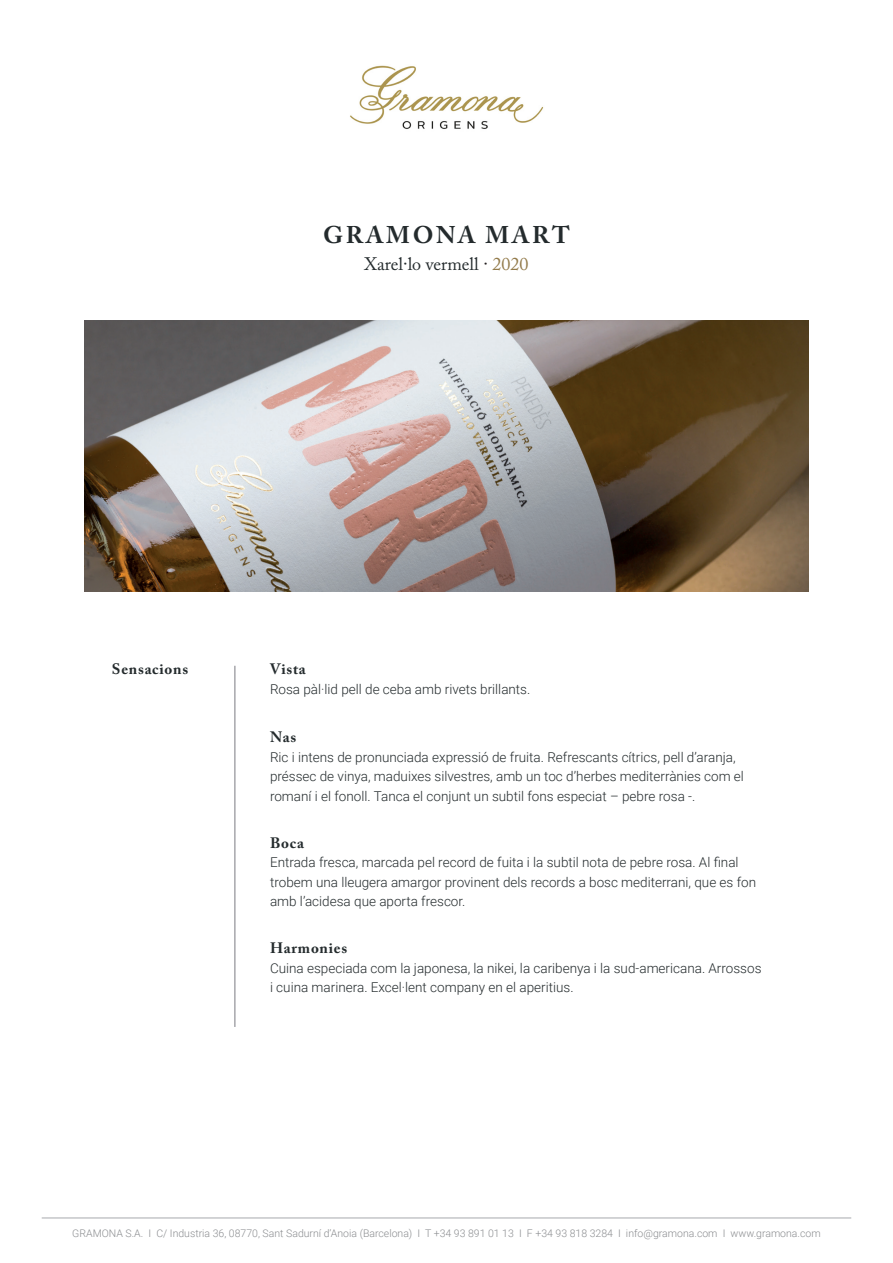
<style>
.page{position:relative;width:893px;height:1263px;background:#fff}
.page>*{position:absolute;margin:0;border:0;box-sizing:border-box;transform-origin:0 0}
.t1{font:700 24px "Adobe Caslon Pro";letter-spacing:.115em;color:#242b2d}
.t2{font:18px "Adobe Caslon Pro";color:#242b2d}
.t3{font:700 15px "Adobe Caslon Pro";letter-spacing:.05em;color:#242b2d}
.t4{font:300 13.5px/19.5px "Roboto";color:#242b2d}
.t5{font:300 10.5px "Roboto";color:#8b8d90}
.s1{color:#231f20}
.s2{color:#937b4b}
</style>
<div class="page">
<hr style="left:42px;top:1217px;width:809px;height:1px;background:#a8a9ad">
<hr style="left:235px;top:666px;width:1px;height:361px;background:#7b7a81">
<img style="left:84px;top:321px;width:725px;height:270px">
<img style="left:350px;top:65px;width:194px;height:64px">
<p class="t1" style="left:323px;top:221px;width:248px">GRAMONA MART</p>
<p class="t2" style="left:364px;top:253px;width:166px">Xarel·lo vermell <span class="s1">·</span> <span class="s2">2020</span></p>
<p class="t3" style="left:112px;top:660px;width:78px">Sensacions</p>
<p class="t3" style="left:270px;top:660px;width:37px">Vista</p>
<p class="t4" style="left:270px;top:679px;width:262px">Rosa pàl·lid pell de ceba amb rivets brillants.</p>
<p class="t3" style="left:270px;top:728px;width:28px">Nas</p>
<p class="t4" style="left:270px;top:747px;width:475px">Ric i intens de pronunciada expressió de fruita. Refrescants cítrics, pell d’aranja, préssec de vinya, maduixes silvestres, amb un toc d’herbes mediterrànies com el romaní i el fonoll. Tanca el conjunt un subtil fons especiat – pebre rosa -.</p>
<p class="t3" style="left:270px;top:834px;width:35px">Boca</p>
<p class="t4" style="left:270px;top:852px;width:488px">Entrada fresca, marcada pel record de fuita i la subtil nota de pebre rosa. Al final trobem una lleugera amargor provinent dels records a bosc mediterrani, que es fon amb l’acidesa que aporta frescor.</p>
<p class="t3" style="left:270px;top:939px;width:79px">Harmonies</p>
<p class="t4" style="left:270px;top:958px;width:493px">Cuina especiada com la japonesa, la nikei, la caribenya i la sud-americana. Arrossos i cuina marinera. Excel·lent company en el aperitius.</p>
<p class="t5" style="left:72px;top:1226px;width:750px">GRAMONA S.A. I C/ Industria 36, 08770, Sant Sadurní d’Anoia (Barcelona) I T +34 93 891 01 13 I F +34 93 818 3284 I info@gramona.com I www.gramona.com</p>
</div>
